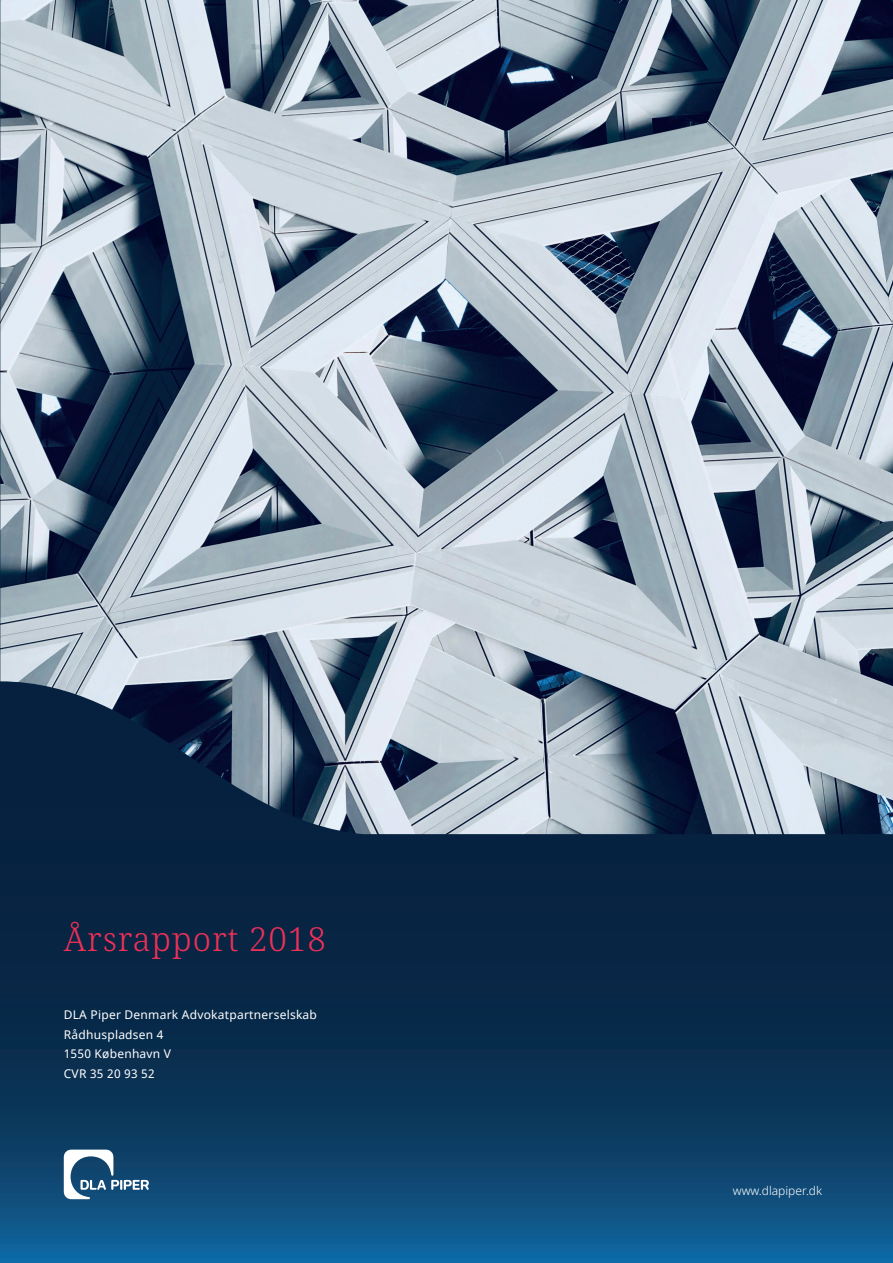
<style>
.page{position:relative;width:893px;height:1263px;background:#fff}
.page>*{position:absolute;margin:0;border:0;box-sizing:border-box;transform-origin:0 0}
.t1{font:300 33px "Noto Serif";letter-spacing:.03em;color:#ee3058}
.t2{font:12px/19.5px "Noto Sans";letter-spacing:.02em;color:#fff}
.t3{font:300 12px "Noto Sans";color:#fff}
</style>
<div class="page">
<svg style="left:1px;top:834px;width:892px;height:429px;background:#0a3459"></svg>
<img style="left:1px;top:0;width:892px;height:834px">
<svg style="left:0;top:0;width:1px;height:1263px"></svg>
<svg style="left:64px;top:1149px;width:85px;height:50px"></svg>
<h1 class="t1" style="left:64px;top:917px;width:263px">Årsrapport 2018</h1>
<p class="t2" style="left:64px;top:1006px;width:255px">DLA Piper Denmark Advokatpartnerselskab<br>Rådhuspladsen 4<br>1550 København V<br>CVR 35 20 93 52</p>
<p class="t3" style="left:733px;top:1182px;width:91px">www.dlapiper.dk</p>
</div>
